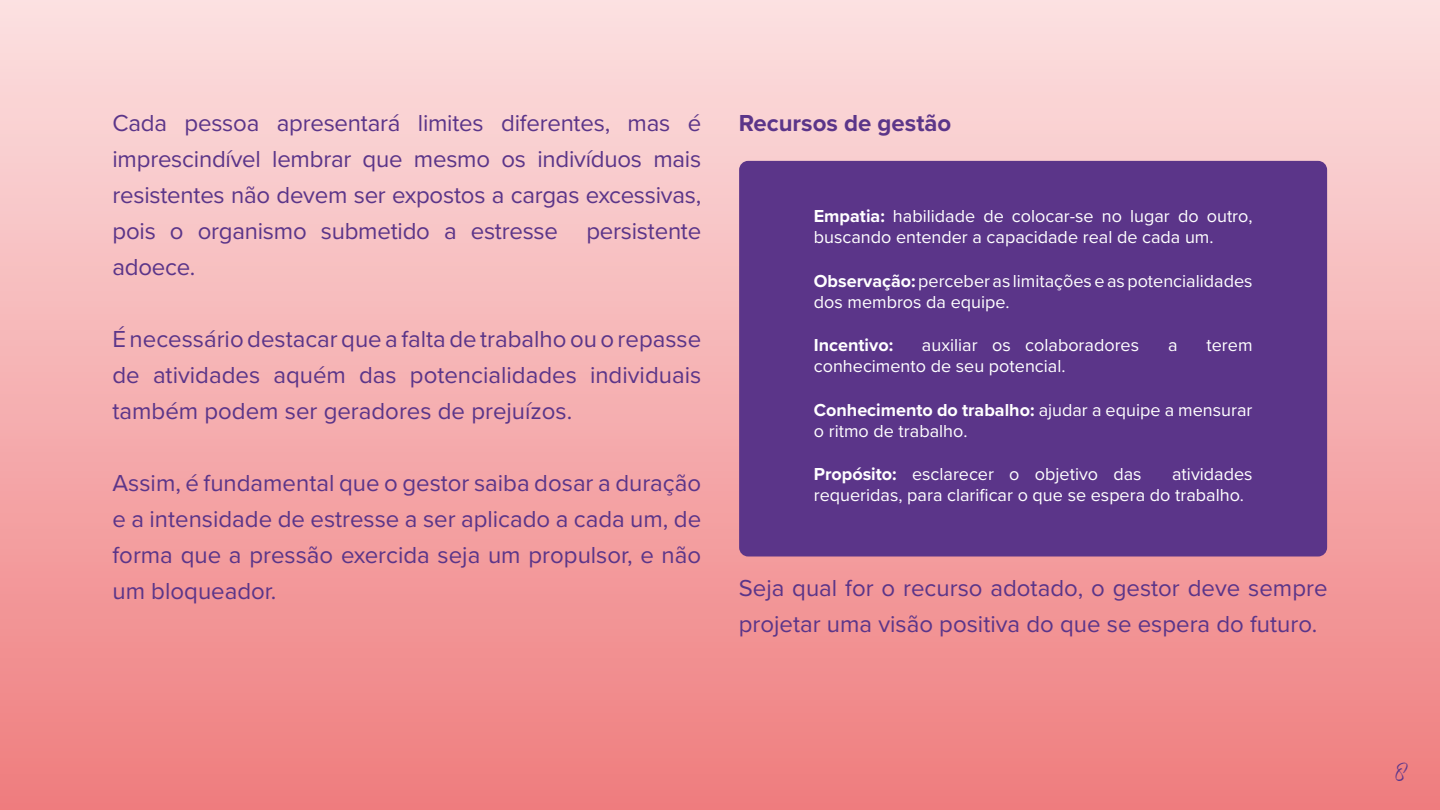
<style>
.page{position:relative;width:1440px;height:810px;background:#fff}
.page>*{position:absolute;margin:0;border:0;box-sizing:border-box;transform-origin:0 0}
.t1{font:27px "Quentin";color:#5b358b}
.t2{font:24px/36px "Proxima Nova";color:#5b3589;text-align:justify}
.t3{font:700 24px "Proxima Nova";color:#5b3589}
.t4{font:18px/21px "Proxima Nova";color:#fff}
.t5{font:700 18px "Proxima Nova";color:#fff}
.s1{font-weight:700}
</style>
<div class="page">
<div style="left:0;top:0;width:1440px;height:810px;background:linear-gradient(to bottom,#fce1e2,#ef7d7e)"></div>
<div style="left:739px;top:161px;width:588px;height:395px;background:#5b3589;border-radius:9px"></div>
<p class="t2" style="left:112px;top:104px;width:590px">Cada pessoa apresentará limites diferentes, mas é imprescindível lembrar que mesmo os indivíduos mais resistentes não devem ser expostos a cargas excessivas, pois o organismo submetido a estresse persistente adoece.</p>
<p class="t2" style="left:112px;top:320px;width:590px">É necessário destacar que a falta de trabalho ou o repasse de atividades aquém das potencialidades individuais também podem ser geradores de prejuízos.</p>
<p class="t2" style="left:112px;top:464px;width:590px">Assim, é fundamental que o gestor saiba dosar a duração e a intensidade de estresse a ser aplicado a cada um, de forma que a pressão exercida seja um propulsor, e não um bloqueador.</p>
<p class="t3" style="left:739px;top:105px;width:214px">Recursos de gestão</p>
<p class="t4" style="left:814px;top:205px;width:440px"><span class="s1">Empatia:</span> habilidade de colocar-se no lugar do outro, buscando entender a capacidade real de cada um.</p>
<p class="t4" style="left:814px;top:269px;width:440px"><span class="s1">Observação:</span> perceber as limitações e as potencialidades dos membros da equipe.</p>
<p class="t5" style="left:814px;top:332px;width:81px">Incentivo:</p>
<p class="t4" style="left:922px;top:334px;width:219px">auxiliar os colaboradores</p>
<p class="t4" style="left:1168px;top:334px;width:11px">a</p>
<p class="t4" style="left:1207px;top:334px;width:48px">terem</p>
<p class="t4" style="left:814px;top:355px;width:253px">conhecimento de seu potencial.</p>
<p class="t4" style="left:814px;top:398px;width:440px"><span class="s1">Conhecimento do trabalho:</span> ajudar a equipe a mensurar o ritmo de trabalho.</p>
<p class="t4" style="left:814px;top:463px;width:329px"><span class="s1">Propósito:</span> esclarecer o objetivo das</p>
<p class="t4" style="left:814px;top:463px;width:440px;text-indent:358px">atividades requeridas, para clarificar o que se espera do trabalho.</p>
<p class="t2" style="left:739px;top:569px;width:590px">Seja qual for o recurso adotado, o gestor deve sempre projetar uma visão positiva do que se espera do futuro.</p>
<p class="t1" style="left:1395px;top:755px;width:14px">8</p>
</div>
